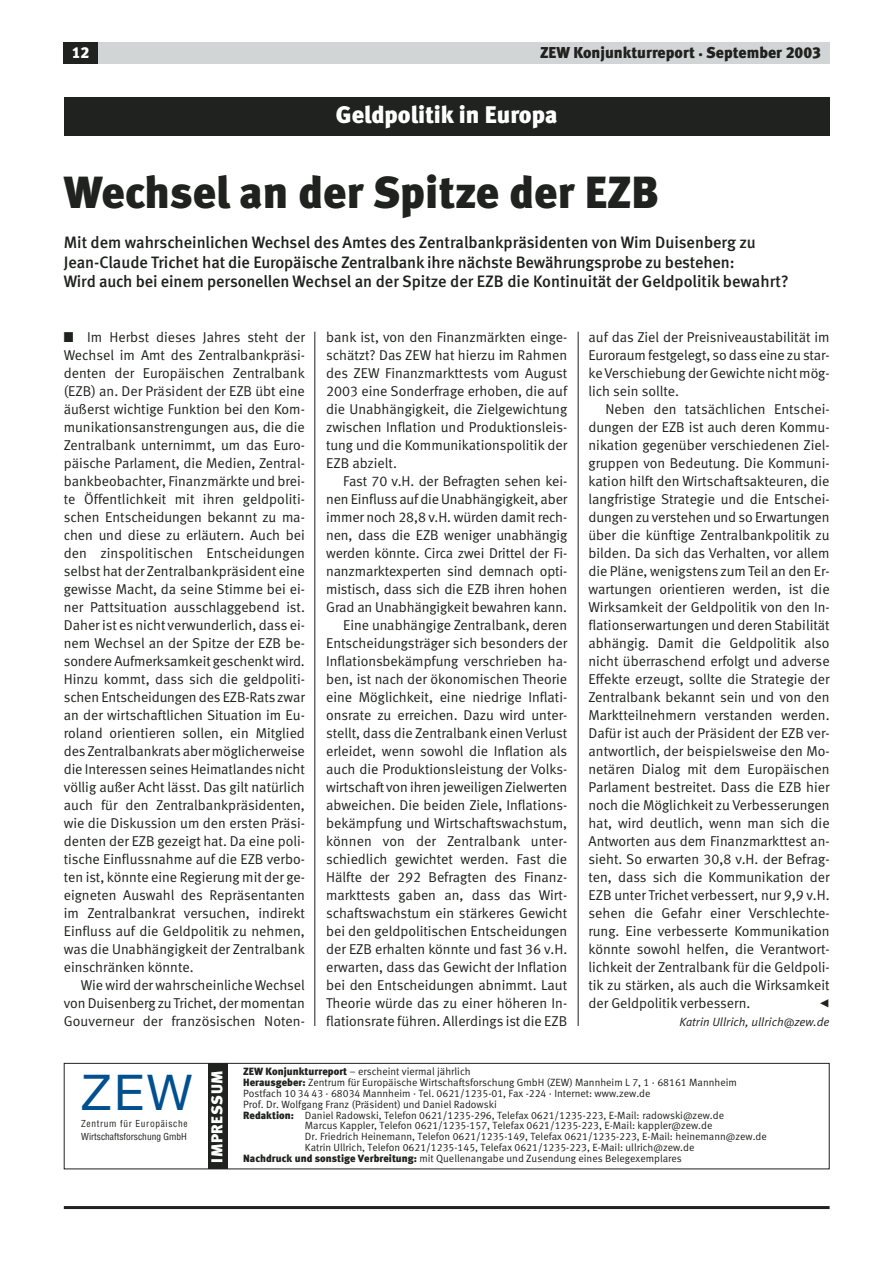
<style>
.page{position:relative;width:893px;height:1263px;background:#fff}
.page>*{position:absolute;margin:0;border:0;box-sizing:border-box;transform-origin:0 0}
.t1{font:49.35px "Helvetica Neue";color:#004f8f}
.t2{font:45px "Meta Black LF";color:#1f221e}
.t3{font:24px "Meta Black LF";color:#fff}
.t4{font:16.5px/19.5px "Meta Medium LF";color:#1f221e}
.t5{font:15.75px "Meta Black LF";color:#1f221e}
.t6{font:15.75px "Meta Black LF";letter-spacing:.055em;color:#fff}
.t7{font:14.25px/18px "Meta Normal LF";color:#1f221e;text-align:justify}
.t8{font:italic 12px "Meta Normal LF";color:#1f221e}
.t9{font:10.5px "Meta Normal LF";color:#1f221e}
.t10{font:condensed 9.45px/12px "Helvetica";color:#1f221e}
.s1{font-family:"Meta Black LF"}
</style>
<div class="page">
<div style="left:64px;top:43px;width:765px;height:21px;background:#d1d5d6"></div>
<div style="left:64px;top:43px;width:34px;height:21px;background:#1f221e"></div>
<hr style="left:64px;top:1206px;width:765px;height:3px;background:#1f221e">
<div style="left:64px;top:1063px;width:765px;height:106px;border:1px solid #1f221e"></div>
<div style="left:208px;top:1063px;width:20px;height:106px;background:#1f221e"></div>
<div style="left:64px;top:98px;width:765px;height:38px;background:#1f221e"></div>
<hr style="left:314px;top:332px;width:1px;height:694px;background:#1f221e">
<hr style="left:578px;top:332px;width:1px;height:694px;background:#1f221e">
<p class="t6" style="left:72px;top:47px;width:19px">12</p>
<p class="t5" style="left:540px;top:47px;width:282px">ZEW Konjunkturreport . September 2003</p>
<h3 class="t3" style="left:336px;top:105px;width:223px">Geldpolitik in Europa</h3>
<h2 class="t2" style="left:64px;top:175px;width:596px">Wechsel an der Spitze der EZB</h2>
<p class="t4" style="left:64px;top:234px;width:726px">Mit dem wahrscheinlichen Wechsel des Amtes des Zentralbankpräsidenten von Wim Duisenberg zu<br>Jean-Claude Trichet hat die Europäische Zentralbank ihre nächste Bewährungsprobe zu bestehen:<br>Wird auch bei einem personellen Wechsel an der Spitze der EZB die Kontinuität der Geldpolitik bewahrt?</p>
<p class="t7" style="left:64px;top:329px;width:243px">■ Im Herbst dieses Jahres steht der Wechsel im Amt des Zentralbankpräsi&shy;denten der Europäischen Zentralbank (EZB) an. Der Präsident der EZB übt eine äußerst wichtige Funktion bei den Kom&shy;munikationsanstrengungen aus, die die Zentralbank unternimmt, um das Euro&shy;päische Parlament, die Medien, Zentral&shy;bankbeobachter, Finanzmärkte und brei&shy;te Öffentlichkeit mit ihren geldpoliti&shy;schen Entscheidungen bekannt zu ma&shy;chen und diese zu erläutern. Auch bei den zinspolitischen Entscheidungen selbst hat der Zentralbankpräsident eine gewisse Macht, da seine Stimme bei ei&shy;ner Pattsituation ausschlaggebend ist.<br>Daher ist es nicht verwunderlich, dass ei&shy;nem Wechsel an der Spitze der EZB be&shy;sondere Aufmerksamkeit geschenkt wird.<br>Hinzu kommt, dass sich die geldpoliti&shy;schen Entscheidungen des EZB-Rats zwar an der wirtschaftlichen Situation im Eu&shy;roland orientieren sollen, ein Mitglied des Zentralbankrats aber möglicherweise die Interessen seines Heimatlandes nicht völlig außer Acht lässt. Das gilt natürlich auch für den Zentralbankpräsidenten, wie die Diskussion um den ersten Präsi&shy;denten der EZB gezeigt hat. Da eine poli&shy;tische Einflussnahme auf die EZB verbo&shy;ten ist, könnte eine Regierung mit der ge&shy;eigneten Auswahl des Repräsentanten im Zentralbankrat versuchen, indirekt Einfluss auf die Geldpolitik zu nehmen, was die Unabhängigkeit der Zentralbank einschränken könnte.</p>
<p class="t7" style="left:64px;top:977px;width:242px;text-indent:17px">Wie wird der wahrscheinliche Wechsel von Duisenberg zu Trichet, der momentan Gouverneur der französischen Noten-</p>
<p class="t7" style="left:326px;top:329px;width:242px">bank ist, von den Finanzmärkten einge&shy;schätzt? Das ZEW hat hierzu im Rahmen des ZEW Finanzmarkttests vom August 2003 eine Sonderfrage erhoben, die auf die Unabhängigkeit, die Zielgewichtung zwischen Inflation und Produktionsleis&shy;tung und die Kommunikationspolitik der EZB abzielt.</p>
<p class="t7" style="left:326px;top:473px;width:243px;text-align:right">Fast 70 v.H. der Befragten sehen kei&shy;nen Einfluss auf die Unabhängigkeit, aber immer noch 28,8 v.H. würden damit rech&shy;nen, dass die EZB weniger unabhängig werden könnte. Circa zwei Drittel der Fi&shy;nanzmarktexperten sind demnach opti&shy;mistisch, dass sich die EZB ihren hohen Grad an Unabhängigkeit bewahren kann.<br>Eine unabhängige Zentralbank, deren Entscheidungsträger sich besonders der Inflationsbekämpfung verschrieben ha&shy;ben, ist nach der ökonomischen Theorie eine Möglichkeit, eine niedrige Inflati&shy;onsrate zu erreichen. Dazu wird unter&shy;stellt, dass die Zentralbank einen Verlust erleidet, wenn sowohl die Inflation als auch die Produktionsleistung der Volks&shy;wirtschaft von ihren jeweiligen Zielwerten abweichen. Die beiden Ziele, Inflations&shy;bekämpfung und Wirtschaftswachstum, können von der Zentralbank unter&shy;schiedlich gewichtet werden. Fast die Hälfte der 292 Befragten des Finanz&shy;markttests gaben an, dass das Wirt&shy;schaftswachstum ein stärkeres Gewicht bei den geldpolitischen Entscheidungen der EZB erhalten könnte und fast 36 v.H. erwarten, dass das Gewicht der Inflation bei den Entscheidungen abnimmt. Laut Theorie würde das zu einer höheren In&shy;flationsrate führen. Allerdings ist die EZB</p>
<p class="t7" style="left:588px;top:329px;width:242px">auf das Ziel der Preisniveaustabilität im Euroraum festgelegt, so dass eine zu star&shy;ke Verschiebung der Gewichte nicht mög&shy;lich sein sollte.</p>
<p class="t7" style="left:588px;top:401px;width:243px;text-indent:17px">Neben den tatsächlichen Entschei&shy;dungen der EZB ist auch deren Kommu&shy;nikation gegenüber verschiedenen Ziel&shy;gruppen von Bedeutung. Die Kommuni&shy;kation hilft den Wirtschaftsakteuren, die langfristige Strategie und die Entschei&shy;dungen zu verstehen und so Erwartungen über die künftige Zentralbankpolitik zu bilden. Da sich das Verhalten, vor allem die Pläne, wenigstens zum Teil an den Er&shy;wartungen orientieren werden, ist die Wirksamkeit der Geldpolitik von den In&shy;flationserwartungen und deren Stabilität abhängig. Damit die Geldpolitik also nicht überraschend erfolgt und adverse Effekte erzeugt, sollte die Strategie der Zentralbank bekannt sein und von den Marktteilnehmern verstanden werden.<br>Dafür ist auch der Präsident der EZB ver&shy;antwortlich, der beispielsweise den Mo&shy;netären Dialog mit dem Europäischen Parlament bestreitet. Dass die EZB hier noch die Möglichkeit zu Verbesserungen hat, wird deutlich, wenn man sich die Antworten aus dem Finanzmarkttest an&shy;sieht. So erwarten 30,8 v.H. der Befrag&shy;ten, dass sich die Kommunikation der EZB unter Trichet verbessert, nur 9,9 v.H. sehen die Gefahr einer Verschlechte&shy;rung. Eine verbesserte Kommunikation könnte sowohl helfen, die Verantwort&shy;lichkeit der Zentralbank für die Geldpoli&shy;tik zu stärken, als auch die Wirksamkeit der Geldpolitik verbessern.</p>
<p class="t8" style="left:679px;top:1017px;width:152px">Katrin Ullrich, ullrich@zew.de</p>
<h1 class="t1" style="left:81px;top:1075px;width:113px">ZEW</h1>
<p class="t10" style="left:81px;top:1119px;width:108px">Zentrum für Europäische<br>Wirtschaftsforschung GmbH</p>
<p class="t6" style="left:211px;top:1163px;width:94px;rotate:-90deg">IMPRESSUM</p>
<p class="t9" style="left:243px;top:1068px;width:229px"><span class="s1">ZEW Konjunkturreport</span> – erscheint viermal jährlich</p>
<p class="t9" style="left:243px;top:1079px;width:495px"><span class="s1">Herausgeber:</span> Zentrum für Europäische Wirtschaftsforschung GmbH (ZEW) Mannheim L 7, 1 · 68161 Mannheim</p>
<p class="t9" style="left:243px;top:1089px;width:409px">Postfach 10 34 43 · 68034 Mannheim · Tel. 0621/1235-01, Fax -224 · Internet: www.zew.de</p>
<p class="t9" style="left:243px;top:1100px;width:255px">Prof. Dr. Wolfgang Franz (Präsident) und Daniel Radowski</p>
<p class="t9" style="left:243px;top:1111px;width:482px"><span class="s1">Redaktion:</span> Daniel Radowski, Telefon 0621/1235-296, Telefax 0621/1235-223, E-Mail: radowski@zew.de</p>
<p class="t9" style="left:305px;top:1122px;width:409px">Marcus Kappler, Telefon 0621/1235-157, Telefax 0621/1235-223, E-Mail: kappler@zew.de</p>
<p class="t9" style="left:305px;top:1133px;width:463px">Dr. Friedrich Heinemann, Telefon 0621/1235-149, Telefax 0621/1235-223, E-Mail: heinemann@zew.de</p>
<p class="t9" style="left:305px;top:1143px;width:391px">Katrin Ullrich, Telefon 0621/1235-145, Telefax 0621/1235-223, E-Mail: ullrich@zew.de</p>
<p class="t9" style="left:243px;top:1154px;width:440px"><span class="s1">Nachdruck und sonstige Verbreitung:</span> mit Quellenangabe und Zusendung eines Belegexemplares</p>
</div>
